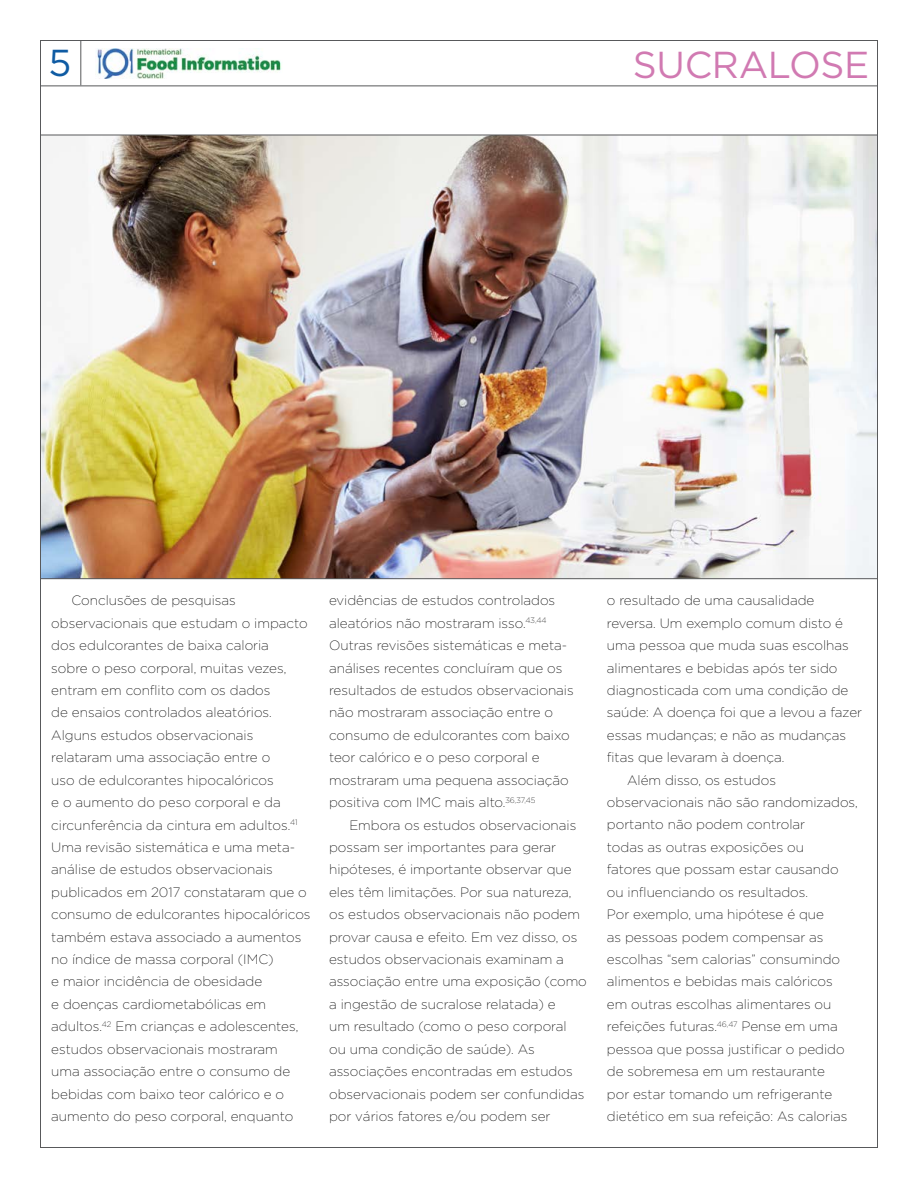
<style>
.page{position:relative;width:918px;height:1188px;background:#fff}
.page>*{position:absolute;margin:0;border:0;box-sizing:border-box;transform-origin:0 0}
.t1{font:37.5px "Gotham";letter-spacing:-.01em;color:#d17ab2}
.t2{font:37.5px "Gotham";color:#0f5ba3}
.t3{font:200 13.5px/22.4px "Gotham";color:#000}
</style>
<div class="page">
<hr style="left:40px;top:86px;width:838px;height:1px;background:#58595b">
<hr style="left:81px;top:40px;width:1px;height:45px;background:#58595b">
<img style="left:97px;top:49px;width:185px;height:29px">
<img style="left:42px;top:137px;width:834px;height:440px">
<h1 class="t2" style="left:48px;top:42px;width:24px">5</h1>
<h1 class="t1" style="left:633px;top:44px;width:238px">SUCRALOSE</h1>
<p class="t3" style="left:51px;top:589px;width:261px;text-indent:20px">Conclusões de pesquisas observacionais que estudam o impacto dos edulcorantes de baixa caloria<br>sobre o peso corporal, muitas vezes, entram em conflito com os dados<br>de ensaios controlados aleatórios.<br>Alguns estudos observacionais relataram uma associação entre o<br>uso de edulcorantes hipocalóricos<br>e o aumento do peso corporal e da circunferência da cintura em adultos.<sup>41<br></sup>Uma revisão sistemática e uma meta&shy;análise de estudos observacionais publicados em 2017 constataram que o consumo de edulcorantes hipocalóricos também estava associado a aumentos no índice de massa corporal (IMC)<br>e maior incidência de obesidade<br>e doenças cardiometabólicas em adultos.<sup>42</sup> Em crianças e adolescentes, estudos observacionais mostraram<br>uma associação entre o consumo de bebidas com baixo teor calórico e o aumento do peso corporal, enquanto</p>
<p class="t3" style="left:329px;top:589px;width:246px">evidências de estudos controlados aleatórios não mostraram isso.<sup>43,44<br></sup>Outras revisões sistemáticas e meta&shy;análises recentes concluíram que os resultados de estudos observacionais não mostraram associação entre o consumo de edulcorantes com baixo teor calórico e o peso corporal e mostraram uma pequena associação positiva com IMC mais alto.<sup>36,37,45</sup></p>
<p class="t3" style="left:329px;top:813px;width:259px;text-indent:20px">Embora os estudos observacionais possam ser importantes para gerar hipóteses, é importante observar que eles têm limitações. Por sua natureza, os estudos observacionais não podem provar causa e efeito. Em vez disso, os estudos observacionais examinam a associação entre uma exposição (como a ingestão de sucralose relatada) e<br>um resultado (como o peso corporal<br>ou uma condição de saúde). As associações encontradas em estudos observacionais podem ser confundidas por vários fatores e/ou podem ser</p>
<p class="t3" style="left:607px;top:589px;width:209px">o resultado de uma causalidade</p>
<p class="t3" style="left:607px;top:612px;width:238px">reversa. Um exemplo comum disto é</p>
<p class="t3" style="left:607px;top:634px;width:243px">uma pessoa que muda suas escolhas</p>
<p class="t3" style="left:607px;top:656px;width:232px">alimentares e bebidas após ter sido</p>
<p class="t3" style="left:607px;top:679px;width:243px">diagnosticada com uma condição de</p>
<p class="t3" style="left:607px;top:701px;width:257px">saúde: A doença foi que a levou a fazer</p>
<p class="t3" style="left:607px;top:724px;width:241px">essas mudanças; e não as mudanças</p>
<p class="t3" style="left:607px;top:746px;width:179px">fitas que levaram à doença.</p>
<p class="t3" style="left:627px;top:769px;width:150px">Além disso, os estudos</p>
<p class="t3" style="left:607px;top:791px;width:252px">observacionais não são randomizados,</p>
<p class="t3" style="left:607px;top:813px;width:200px">portanto não podem controlar</p>
<p class="t3" style="left:607px;top:836px;width:199px">todas as outras exposições ou</p>
<p class="t3" style="left:607px;top:858px;width:233px">fatores que possam estar causando</p>
<p class="t3" style="left:607px;top:881px;width:203px">ou influenciando os resultados.</p>
<p class="t3" style="left:607px;top:903px;width:219px">Por exemplo, uma hipótese é que</p>
<p class="t3" style="left:607px;top:926px;width:218px">as pessoas podem compensar as</p>
<p class="t3" style="left:607px;top:948px;width:235px">escolhas “sem calorias” consumindo</p>
<p class="t3" style="left:607px;top:970px;width:227px">alimentos e bebidas mais calóricos</p>
<p class="t3" style="left:607px;top:993px;width:226px">em outras escolhas alimentares ou</p>
<p class="t3" style="left:607px;top:1015px;width:232px">refeições futuras.<sup>46,47</sup> Pense em uma</p>
<p class="t3" style="left:607px;top:1038px;width:239px">pessoa que possa justificar o pedido</p>
<p class="t3" style="left:607px;top:1060px;width:220px">de sobremesa em um restaurante</p>
<p class="t3" style="left:607px;top:1083px;width:227px">por estar tomando um refrigerante</p>
<p class="t3" style="left:607px;top:1105px;width:242px">dietético em sua refeição: As calorias</p>
</div>
